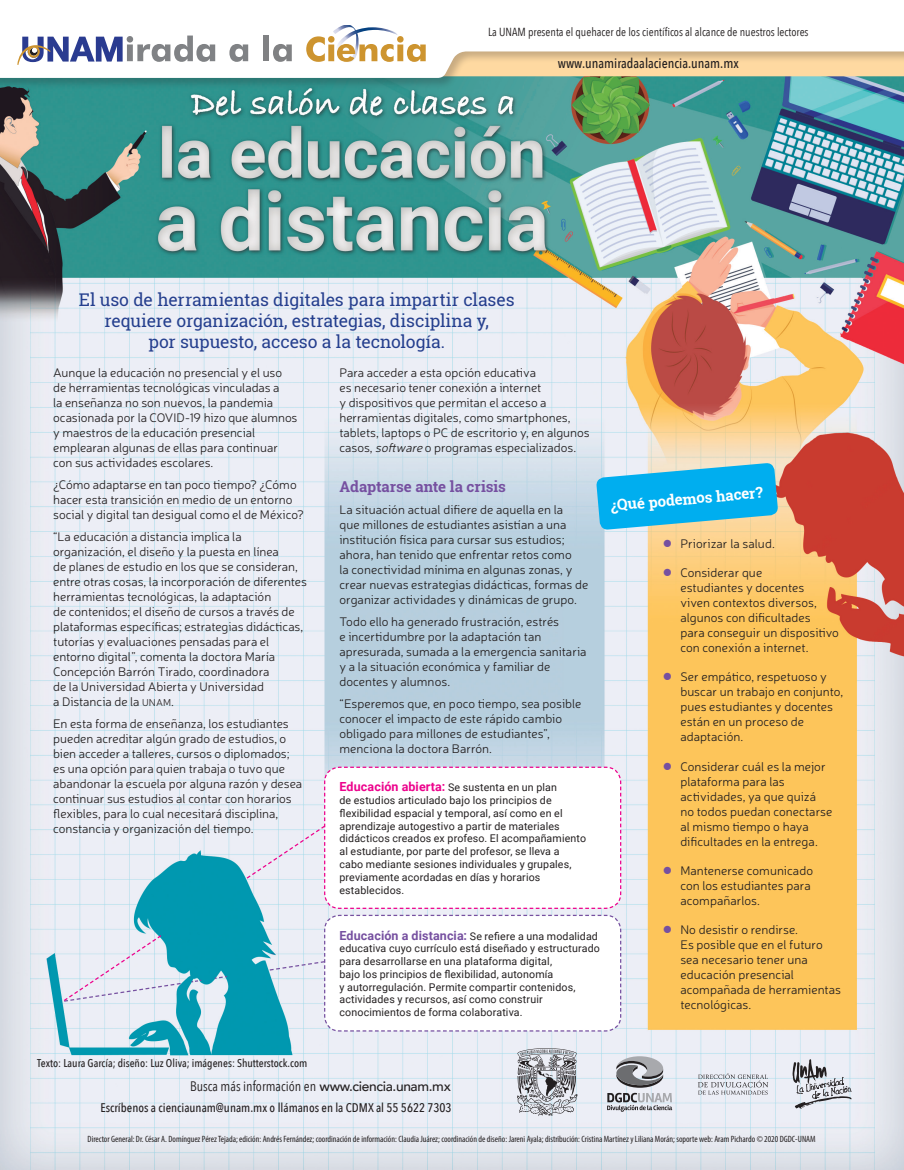
<style>
.page{position:relative;width:904px;height:1170px;background:#fff}
.page>*{position:absolute;margin:0;border:0;box-sizing:border-box;transform-origin:0 0}
.t1{font:17.5px/21px "Roboto Slab";letter-spacing:-.005em;color:#253f8e;text-align:center}
.t2{font:700 15px "Roboto Slab";letter-spacing:-.005em;color:#7650a0}
.t3{font:700 15px "Roboto Slab";color:#fff}
.t4{font:13.75px "Avenir Next Condensed";color:#231f20}
.t5{font:500 13.75px "Avenir Next Condensed";color:#231f20}
.t6{font:300 12.5px/15px "Neris";color:#231f20}
.t7{font:500 12.5px "Avenir Next Condensed";color:#231f20}
.t8{font:11.75px "Avenir Next Condensed";color:#231f20}
.t9{font:500 11.25px "Avenir Next Condensed";color:#231f20}
.t10{font:10.62px/12.8px "Roboto";letter-spacing:.01em;color:#231f20}
.t11{font:condensed 9.12px "Myriad Pro";color:#231f20}
.s1{font-size:10px}
.s2{font-style:italic}
.s3{font-weight:700;font-size:12.5px;color:#ed028c}
.s4{font-weight:700;font-size:12.5px;color:#7650a0}
.s5{color:#7650a0}
.s6{font-family:"Avenir";font-weight:500}
</style>
<div class="page">
<img style="left:0;top:90px;width:904px;height:1079px">
<div style="left:0;top:0;width:904px;height:90px;background:#231f20;opacity:.25"></div>
<svg style="left:0;top:0;width:904px;height:78px"></svg>
<svg style="left:229px;top:44px;width:19px;height:18px"></svg>
<div style="left:263px;top:36px;width:6px;height:25px;background:#808183"></div>
<svg style="left:273px;top:44px;width:19px;height:18px"></svg>
<svg style="left:17px;top:36px;width:198px;height:29px"></svg>
<img style="left:333px;top:25px;width:65px;height:11px">
<svg style="left:306px;top:36px;width:598px;height:40px"></svg>
<svg style="left:517px;top:1048px;width:60px;height:68px;background:#a9abb1"></svg>
<svg style="left:607px;top:1056px;width:65px;height:55px;background:#b3b5bb"></svg>
<svg style="left:698px;top:1073px;width:70px;height:21px"></svg>
<svg style="left:792px;top:1059px;width:59px;height:49px;background:#bbbdc4"></svg>
<svg style="left:596px;top:462px;width:182px;height:68px;background:#3cbae3"></svg>
<svg style="left:62px;top:933px;width:120px;height:69px;background:#d5e2ed"></svg>
<svg style="left:192px;top:979px;width:9px;height:3px"></svg>
<svg style="left:215px;top:975px;width:12px;height:4px"></svg>
<svg style="left:245px;top:766px;width:377px;height:266px"></svg>
<p class="t8" style="left:488px;top:22px;width:322px">La UNAM presenta el quehacer de los científicos al alcance de nuestros lectores</p>
<p class="t5" style="left:558px;top:55px;width:182px">www.unamiradaalaciencia.unam.mx</p>
<h1 class="t1" style="left:79px;top:288px;width:437px">El uso de herramientas digitales para impartir clases requiere organización, estrategias, disciplina y,<br>por supuesto, acceso a la tecnología.</h1>
<p class="t6" style="left:53px;top:364px;width:246px">Aunque la educación no presencial y el uso de herramientas tecnológicas vinculadas a<br>la enseñanza no son nuevos, la pandemia ocasionada por la COVID-19 hizo que alumnos y maestros de la educación presencial emplearan algunas de ellas para continuar con sus actividades escolares.</p>
<p class="t6" style="left:53px;top:476px;width:252px">¿Cómo adaptarse en tan poco tiempo? ¿Cómo hacer esta transición en medio de un entorno social y digital tan desigual como el de México?</p>
<p class="t6" style="left:53px;top:528px;width:255px">“La educación a distancia implica la organización, el diseño y la puesta en línea<br>de planes de estudio en los que se consideran, entre otras cosas, la incorporación de diferentes herramientas tecnológicas, la adaptación<br>de contenidos; el diseño de cursos a través de plataformas específicas; estrategias didácticas, tutorías y evaluaciones pensadas para el entorno digital”, comenta la doctora María Concepción Barrón Tirado, coordinadora<br>de la Universidad Abierta y Universidad<br>a Distancia de la <span class="s1">UNAM</span>.</p>
<p class="t6" style="left:53px;top:715px;width:250px">En esta forma de enseñanza, los estudiantes pueden acreditar algún grado de estudios, o bien acceder a talleres, cursos o diplomados; es una opción para quien trabaja o tuvo que abandonar la escuela por alguna razón y desea continuar sus estudios al contar con horarios flexibles, para lo cual necesitará disciplina, constancia y organización del tiempo.</p>
<p class="t6" style="left:339px;top:364px;width:252px">Para acceder a esta opción educativa<br>es necesario tener conexión a internet<br>y dispositivos que permitan el acceso a herramientas digitales, como smartphones, tablets, laptops o PC de escritorio y, en algunos casos, <span class="s2">software</span> o programas especializados.</p>
<p class="t2" style="left:339px;top:476px;width:168px">Adaptarse ante la crisis</p>
<p class="t6" style="left:339px;top:501px;width:250px">La situación actual difiere de aquella en la<br>que millones de estudiantes asistían a una institución física para cursar sus estudios; ahora, han tenido que enfrentar retos como<br>la conectividad mínima en algunas zonas, y crear nuevas estrategias didácticas, formas de organizar actividades y dinámicas de grupo.</p>
<p class="t6" style="left:339px;top:613px;width:249px">Todo ello ha generado frustración, estrés<br>e incertidumbre por la adaptación tan apresurada, sumada a la emergencia sanitaria y a la situación económica y familiar de docentes y alumnos.</p>
<p class="t6" style="left:339px;top:695px;width:243px">“Esperemos que, en poco tiempo, sea posible conocer el impacto de este rápido cambio obligado para millones de estudiantes”, menciona la doctora Barrón.</p>
<p class="t10" style="left:339px;top:780px;width:248px"><span class="s3">Educación abierta:</span> Se sustenta en un plan<br>de estudios articulado bajo los principios de flexibilidad espacial y temporal, así como en el aprendizaje autogestivo a partir de materiales didácticos creados ex profeso. El acompañamiento al estudiante, por parte del profesor, se lleva a<br>cabo mediante sesiones individuales y grupales, previamente acordadas en días y horarios establecidos.</p>
<p class="t10" style="left:339px;top:928px;width:262px"><span class="s4">Educación a distancia:</span> Se refiere a una modalidad educativa cuyo currículo está diseñado y estructurado para desarrollarse en una plataforma digital,<br>bajo los principios de flexibilidad, autonomía<br>y autorregulación. Permite compartir contenidos, actividades y recursos, así como construir conocimientos de forma colaborativa.</p>
<p class="t3" style="left:610px;top:495px;width:154px;rotate:-5deg">¿Qué podemos hacer?</p>
<p class="t6" style="left:662px;top:535px;width:114px"><span class="s5">●</span> Priorizar la salud.</p>
<p class="t6" style="left:680px;top:565px;width:160px;text-indent:-18px"><span class="s5">●</span> Considerar que<br>estudiantes y docentes<br>viven contextos diversos, algunos con dificultades<br>para conseguir un dispositivo con conexión a internet.</p>
<p class="t6" style="left:680px;top:669px;width:164px;text-indent:-18px"><span class="s5">●</span> Ser empático, respetuoso y buscar un trabajo en conjunto, pues estudiantes y docentes están en un proceso de adaptación.</p>
<p class="t6" style="left:680px;top:758px;width:154px;text-indent:-18px"><span class="s5">●</span> Considerar cuál es la mejor plataforma para las actividades, ya que quizá no todos puedan conectarse al mismo tiempo o haya dificultades en la entrega.</p>
<p class="t6" style="left:680px;top:862px;width:134px;text-indent:-18px"><span class="s5">●</span> Mantenerse comunicado con los estudiantes para acompañarlos.</p>
<p class="t6" style="left:680px;top:921px;width:162px;text-indent:-18px"><span class="s5">●</span> No desistir o rendirse.<br>Es posible que en el futuro sea necesario tener una educación presencial acompañada de herramientas tecnológicas.</p>
<p class="t9" style="left:37px;top:1055px;width:272px">Texto: Laura García; diseño: Luz Oliva; imágenes: Shutterstock.com</p>
<p class="t4" style="left:190px;top:1074px;width:262px">Busca más información en <span class="s6">www.ciencia.unam.mx</span></p>
<p class="t7" style="left:100px;top:1099px;width:353px">Escríbenos a cienciaunam@unam.mx o llámanos en la CDMX al 55 5622 7303</p>
<p class="t11" style="left:88px;top:1133px;width:729px">Director General: Dr. César A. Domínguez Pérez Tejada; edición: Andrés Fernández; coordinación de información: Claudia Juárez; coordinación de diseño: Jareni Ayala; distribución: Cristina Martínez y Liliana Morán; soporte web: Aram Pichardo © 2020 DGDC-UNAM</p>
</div>
